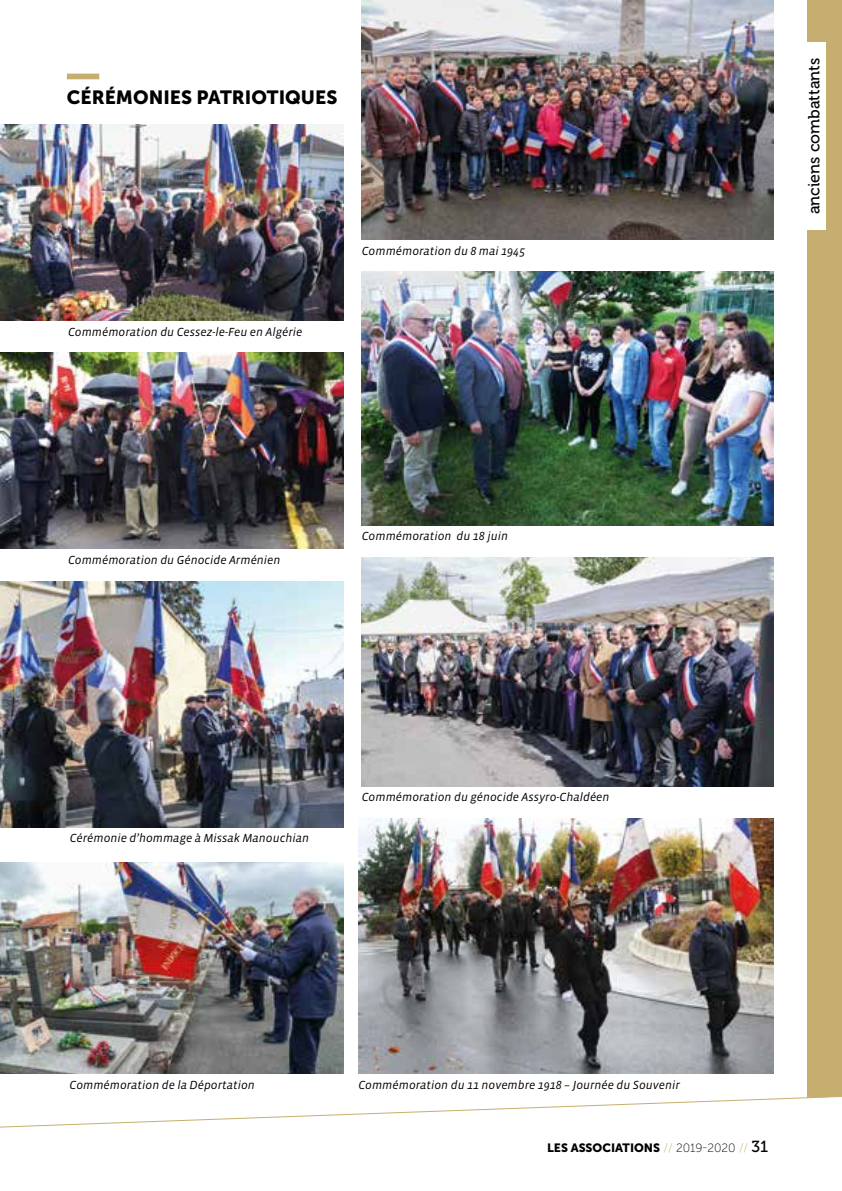
<style>
.page{position:relative;width:842px;height:1191px;background:#fff}
.page>*{position:absolute;margin:0;border:0;box-sizing:border-box;transform-origin:0 0}
.t1{font:19px "Museo Sans 900";color:#000}
.t2{font:16px "Museo 500";color:#000}
.t3{font:italic 12px "Vista Sans";color:#000}
.t4{font:12px "Museo Sans 900";color:#000}
.s1{font-family:"Museo Sans 100";color:#c6ae70}
.s2{font-family:"Museo Sans 100"}
.s3{font-family:"Museo 500";font-size:16px}
</style>
<div class="page">
<img style="left:0;top:862px;width:344px;height:211px">
<img style="left:358px;top:818px;width:416px;height:255px">
<div style="left:808px;top:0;width:34px;height:1120px;background:#c6ae70"></div>
<div style="left:791px;top:43px;width:34px;height:187px;background:#fff"></div>
<img style="left:0;top:353px;width:344px;height:196px">
<img style="left:0;top:124px;width:344px;height:197px">
<img style="left:362px;top:0;width:412px;height:240px">
<img style="left:362px;top:272px;width:412px;height:253px">
<img style="left:362px;top:557px;width:412px;height:229px">
<img style="left:0;top:581px;width:344px;height:246px">
<div style="left:67px;top:74px;width:32px;height:5px;background:#c6ae70"></div>
<svg style="left:0;top:1094px;width:842px;height:34px"></svg>
<h1 class="t1" style="left:67px;top:86px;width:272px">CÉRÉMONIES PATRIOTIQUES</h1>
<p class="t3" style="left:68px;top:325px;width:236px">Commémoration du Cessez-le-Feu en Algérie</p>
<p class="t3" style="left:362px;top:244px;width:165px">Commémoration du 8 mai 1945</p>
<p class="t3" style="left:68px;top:554px;width:214px">Commémoration du Génocide Arménien</p>
<p class="t3" style="left:362px;top:530px;width:148px">Commémoration du 18 juin</p>
<p class="t3" style="left:70px;top:832px;width:241px">Cérémonie d’hommage à Missak Manouchian</p>
<p class="t3" style="left:362px;top:791px;width:249px">Commémoration du génocide Assyro-Chaldéen</p>
<h2 class="t2" style="left:805px;top:214px;width:158px;rotate:-90deg">anciens combattants</h2>
<p class="t3" style="left:69px;top:1078px;width:187px">Commémoration de la Déportation</p>
<p class="t3" style="left:358px;top:1078px;width:323px">Commémoration du 11 novembre 1918 – Journée du Souvenir</p>
<p class="t4" style="left:547px;top:1141px;width:223px">LES ASSOCIATIONS <span class="s1">//</span> <span class="s2">2019-2020</span> <span class="s1">//</span> <span class="s3">31</span></p>
</div>
